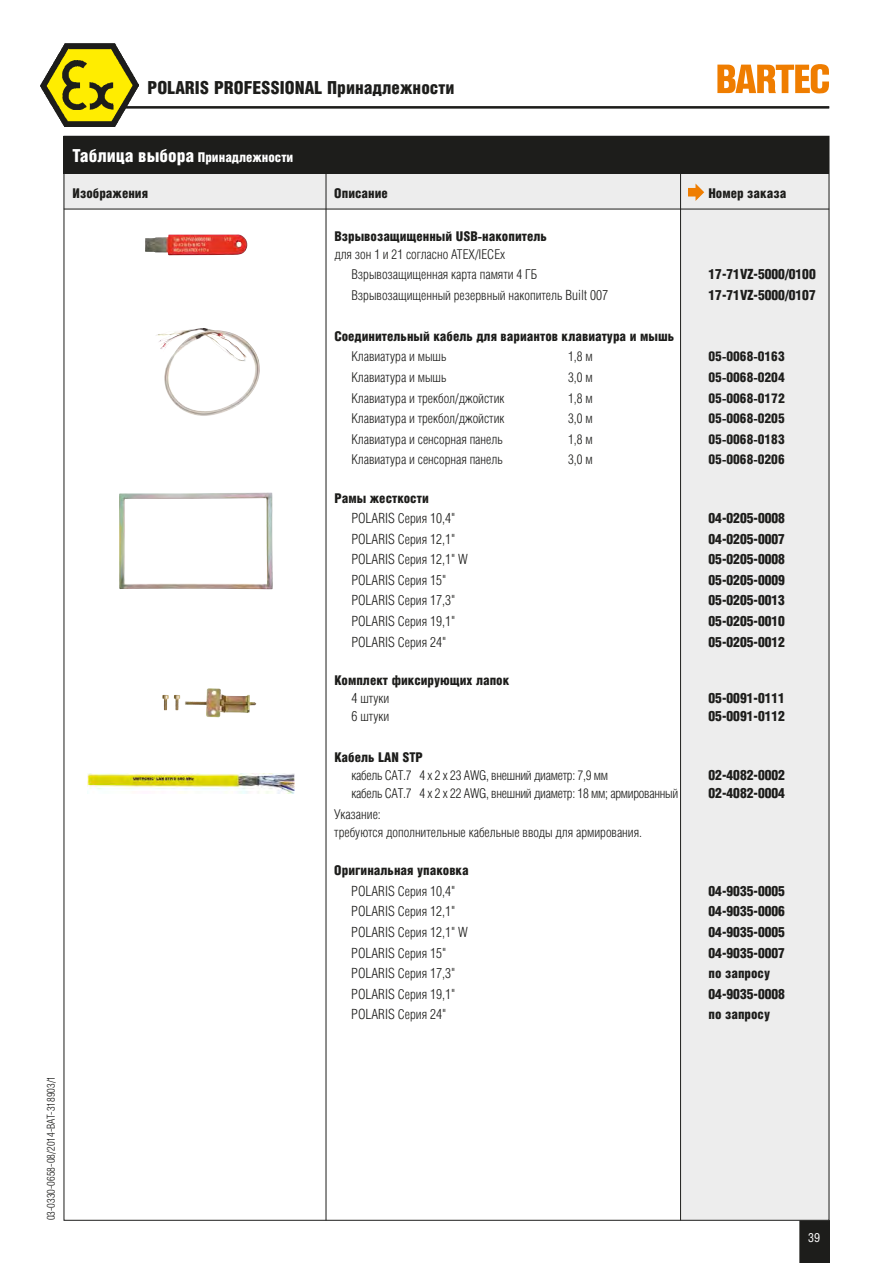
<style>
.page{position:relative;width:893px;height:1263px;background:#fff}
.page>*{position:absolute;margin:0;border:0;box-sizing:border-box;transform-origin:0 0}
.t1{font:900 18px "Helios Cond";color:#1d1d1b}
.t2{font:300 13.5px/20.5px "Helios Cond";color:#1d1d1b}
.t3{font:900 13.5px/18px "Helios Cond";color:#1d1d1b}
.t4{font:300 condensed 13.5px "Helvetica";color:#1d1d1b}
.t5{font:900 condensed 13.5px "Helvetica";color:#1d1d1b}
.t6{font:300 13.5px "Helios Cond";letter-spacing:-.02em;color:#1d1d1b}
.t7{font:900 13.5px "Helios Cond";color:#fff}
.t8{font:condensed 12px "Helvetica";color:#fff}
.t9{font:300 condensed 10.5px "Helvetica";color:#1d1d1b}
.s1{font-size:18px}
.s2{font-family:"Helvetica";font-stretch:condensed}
.s3{font-family:"Helios Cond";font-stretch:normal}
.s4{font-family:"Helvetica";font-weight:300;font-stretch:condensed}
.s5{font-weight:300}
</style>
<div class="page">
<img style="left:145px;top:234px;width:102px;height:21px">
<img style="left:156px;top:328px;width:104px;height:88px">
<img style="left:88px;top:774px;width:206px;height:20px">
<img style="left:185px;top:688px;width:71px;height:29px">
<img style="left:162px;top:695px;width:7px;height:15px">
<img style="left:174px;top:695px;width:6px;height:15px">
<img style="left:41px;top:44px;width:98px;height:83px">
<hr style="left:121px;top:106px;width:708px;height:2px;background:#1d1d1b">
<svg style="left:43px;top:47px;width:92px;height:76px"></svg>
<img style="left:119px;top:492px;width:154px;height:97px">
<svg style="left:800px;top:1220px;width:29px;height:43px"></svg>
<div style="left:64px;top:173px;width:765px;height:36px;background:#ededed"></div>
<div style="left:681px;top:157px;width:148px;height:1063px;background:#ededed;border:2px solid #ededed"></div>
<div style="left:64px;top:136px;width:765px;height:37px;background:#1d1d1b"></div>
<hr style="left:326px;top:157px;width:1px;height:1063px;background:#1d1d1b">
<div style="left:688px;top:188px;width:11px;height:8px;background:#ef7d00"></div>
<svg style="left:695px;top:183px;width:10px;height:18px"></svg>
<hr style="left:64px;top:209px;width:765px;height:1px;background:#1d1d1b">
<hr style="left:680px;top:159px;width:1px;height:1061px;background:#1d1d1b">
<svg style="left:717px;top:64px;width:112px;height:30px"></svg>
<h1 class="t1" style="left:147px;top:77px;width:309px">POLARIS PROFESSIONAL Принадлежности</h1>
<p class="t7" style="left:73px;top:150px;width:222px"><span class="s1">Таблица выбора</span> Принадлежности</p>
<p class="t3" style="left:73px;top:184px;width:77px">Изображения</p>
<p class="t3" style="left:334px;top:184px;width:55px">Описание</p>
<p class="t3" style="left:708px;top:184px;width:79px">Номер заказа</p>
<p class="t3" style="left:334px;top:227px;width:214px">Взрывозащищенный USB-накопитель</p>
<p class="t2" style="left:351px;top:244px;width:188px;text-indent:-17px">для зон 1 и 21 согласно ATEX/IECEx<br>Взрывозащищенная карта памяти 4 ГБ</p>
<p class="t5" style="left:708px;top:266px;width:109px">17-71VZ-5000/0100</p>
<p class="t2" style="left:351px;top:285px;width:258px">Взрывозащищенный резервный накопитель <span class="s2">Built 007</span></p>
<p class="t5" style="left:708px;top:286px;width:109px">17-71VZ-5000/0107</p>
<p class="t3" style="left:334px;top:327px;width:341px">Соединительный кабель для вариантов клавиатура и мышь</p>
<p class="t2" style="left:351px;top:346px;width:97px">Клавиатура и мышь</p>
<p class="t2" style="left:568px;top:346px;width:26px">1,8 м</p>
<p class="t3" style="left:708px;top:347px;width:78px">05-0068-0163</p>
<p class="t2" style="left:351px;top:367px;width:97px">Клавиатура и мышь</p>
<p class="t2" style="left:568px;top:367px;width:26px">3,0 м</p>
<p class="t3" style="left:708px;top:368px;width:78px">05-0068-0204</p>
<p class="t2" style="left:351px;top:387px;width:155px">Клавиатура и трекбол/джойстик</p>
<p class="t2" style="left:568px;top:387px;width:26px">1,8 м</p>
<p class="t3" style="left:708px;top:388px;width:78px">05-0068-0172</p>
<p class="t2" style="left:351px;top:408px;width:155px">Клавиатура и трекбол/джойстик</p>
<p class="t2" style="left:568px;top:408px;width:26px">3,0 м</p>
<p class="t3" style="left:708px;top:409px;width:78px">05-0068-0205</p>
<p class="t2" style="left:351px;top:428px;width:153px">Клавиатура и сенсорная панель</p>
<p class="t2" style="left:568px;top:428px;width:26px">1,8 м</p>
<p class="t3" style="left:708px;top:430px;width:78px">05-0068-0183</p>
<p class="t2" style="left:351px;top:449px;width:153px">Клавиатура и сенсорная панель</p>
<p class="t2" style="left:568px;top:449px;width:26px">3,0 м</p>
<p class="t3" style="left:708px;top:450px;width:78px">05-0068-0206</p>
<p class="t3" style="left:334px;top:489px;width:96px">Рамы жесткости</p>
<p class="t4" style="left:351px;top:510px;width:105px">POLARIS <span class="s3">Серия</span> 10,4"</p>
<p class="t5" style="left:708px;top:510px;width:78px">04-0205-0008</p>
<p class="t4" style="left:351px;top:531px;width:105px">POLARIS <span class="s3">Серия</span> 12,1"</p>
<p class="t5" style="left:708px;top:530px;width:78px">04-0205-0007</p>
<p class="t4" style="left:351px;top:552px;width:118px">POLARIS <span class="s3">Серия</span> 12,1" W</p>
<p class="t5" style="left:708px;top:551px;width:78px">05-0205-0008</p>
<p class="t4" style="left:351px;top:572px;width:96px">POLARIS <span class="s3">Серия</span> 15"</p>
<p class="t5" style="left:708px;top:571px;width:78px">05-0205-0009</p>
<p class="t4" style="left:351px;top:593px;width:105px">POLARIS <span class="s3">Серия</span> 17,3"</p>
<p class="t5" style="left:708px;top:592px;width:78px">05-0205-0013</p>
<p class="t4" style="left:351px;top:613px;width:105px">POLARIS <span class="s3">Серия</span> 19,1"</p>
<p class="t5" style="left:708px;top:613px;width:78px">05-0205-0010</p>
<p class="t4" style="left:351px;top:634px;width:96px">POLARIS <span class="s3">Серия</span> 24"</p>
<p class="t5" style="left:708px;top:633px;width:78px">05-0205-0012</p>
<p class="t3" style="left:351px;top:671px;width:159px;text-indent:-17px">Комплект фиксирующих лапок<br><span class="s4">4</span> <span class="s5">штуки</span></p>
<p class="t5" style="left:708px;top:690px;width:78px">05-0091-0111</p>
<p class="t2" style="left:351px;top:706px;width:40px"><span class="s2">6</span> штуки</p>
<p class="t5" style="left:708px;top:708px;width:78px">05-0091-0112</p>
<p class="t3" style="left:334px;top:748px;width:90px">Кабель LAN STP</p>
<p class="t6" style="left:351px;top:768px;width:258px">кабель CAT.7 4 x 2 x 23 AWG, внешний диаметр: 7,9 мм</p>
<p class="t5" style="left:708px;top:767px;width:78px">02-4082-0002</p>
<p class="t6" style="left:351px;top:786px;width:328px">кабель CAT.7 4 x 2 x 22 AWG, внешний диаметр: 18 мм; армированный</p>
<p class="t5" style="left:708px;top:785px;width:78px">02-4082-0004</p>
<p class="t2" style="left:334px;top:805px;width:309px;line-height:18px">Указание:<br>требуются дополнительные кабельные вводы для армирования.</p>
<p class="t3" style="left:334px;top:861px;width:136px">Оригинальная упаковка</p>
<p class="t4" style="left:351px;top:883px;width:105px">POLARIS <span class="s3">Серия</span> 10,4"</p>
<p class="t5" style="left:708px;top:882px;width:78px">04-9035-0005</p>
<p class="t4" style="left:351px;top:904px;width:105px">POLARIS <span class="s3">Серия</span> 12,1"</p>
<p class="t5" style="left:708px;top:903px;width:78px">04-9035-0006</p>
<p class="t4" style="left:351px;top:924px;width:118px">POLARIS <span class="s3">Серия</span> 12,1" W</p>
<p class="t5" style="left:708px;top:923px;width:78px">04-9035-0005</p>
<p class="t4" style="left:351px;top:945px;width:96px">POLARIS <span class="s3">Серия</span> 15"</p>
<p class="t5" style="left:708px;top:944px;width:78px">04-9035-0007</p>
<p class="t4" style="left:351px;top:965px;width:105px">POLARIS <span class="s3">Серия</span> 17,3"</p>
<p class="t3" style="left:708px;top:964px;width:63px">по запросу</p>
<p class="t4" style="left:351px;top:986px;width:105px">POLARIS <span class="s3">Серия</span> 19,1"</p>
<p class="t5" style="left:708px;top:985px;width:78px">04-9035-0008</p>
<p class="t4" style="left:351px;top:1006px;width:96px">POLARIS <span class="s3">Серия</span> 24"</p>
<p class="t3" style="left:708px;top:1005px;width:63px">по запросу</p>
<p class="t9" style="left:45px;top:1220px;width:146px;rotate:-90deg">03-0330-0658-08/2014-BAT-318903/1</p>
<p class="t8" style="left:808px;top:1230px;width:13px">39</p>
</div>
